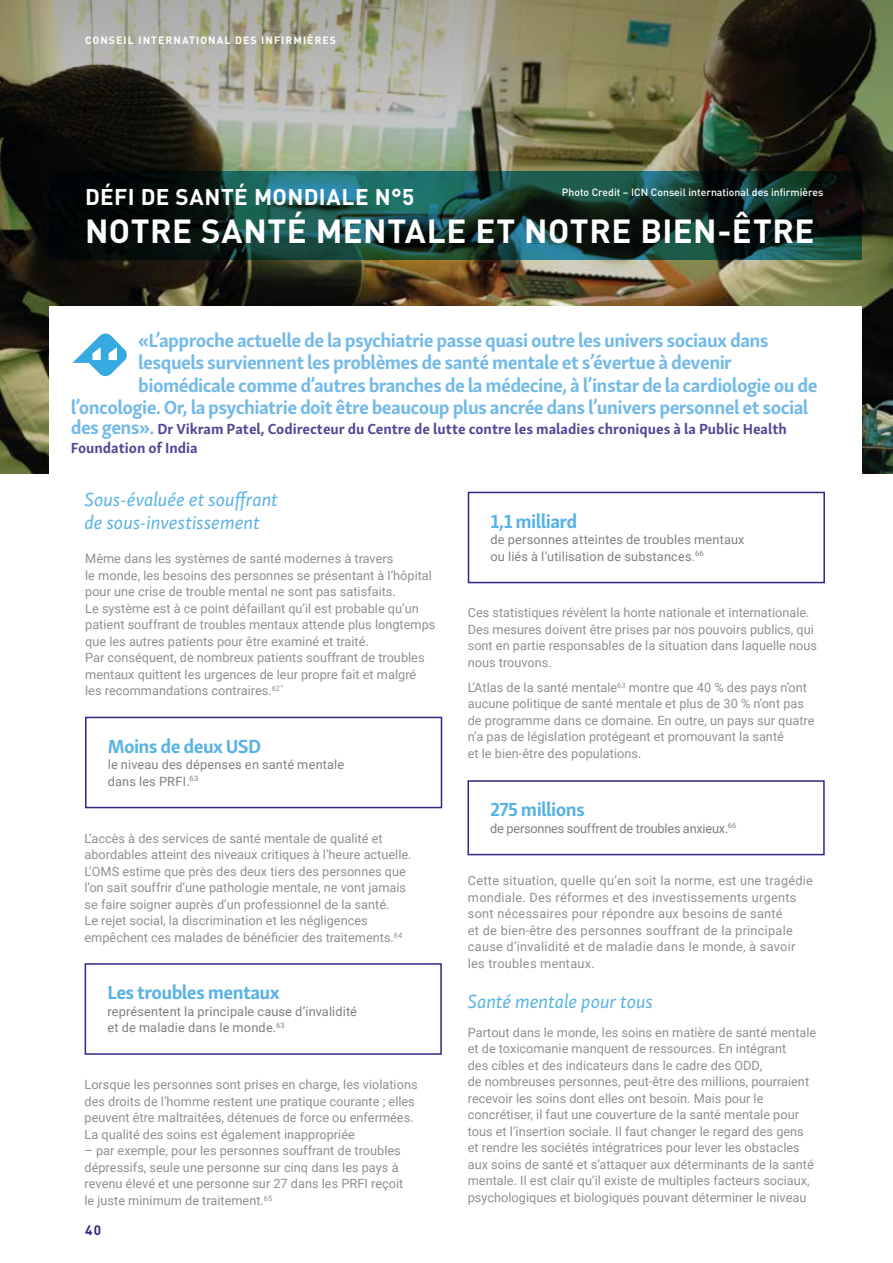
<style>
.page{position:relative;width:893px;height:1263px;background:#fff}
.page>*{position:absolute;margin:0;border:0;box-sizing:border-box;transform-origin:0 0}
.t1{font:700 33px "DIN";letter-spacing:.015em;color:#fff}
.t2{font:700 22.5px "DIN";letter-spacing:.015em;color:#fff}
.t3{font:700 19.5px "Skolar Sans Latn";letter-spacing:-.03em;color:#73bae8}
.t4{font:italic 19.5px/22.5px "Skolar Sans Latn";letter-spacing:-.005em;color:#59b2e4}
.t5{font:700 19.5px "Skolar Sans Latn";letter-spacing:-.03em;color:#59b2e4}
.t6{font:700 15px/19.5px "Skolar Sans Latn";color:#554596}
.t7{font:700 13.5px "DIN";color:#312783}
.t8{font:12.75px/16.5px "Roboto";color:#909090}
.t9{font:12.75px/16.5px "Roboto";letter-spacing:.02em;color:#909090}
.t10{font:12.75px/16.5px "Roboto";letter-spacing:.01em;color:#818080}
.t11{font:12.75px "Roboto";letter-spacing:-.015em;color:#818080}
.t12{font:500 10.5px "DIN";color:#fff}
.t13{font:700 10.5px "DIN";letter-spacing:.1em;color:#fff}
.s1{font-size:19.5px;color:#73bae8}
</style>
<div class="page">
<img style="left:0;top:0;width:893px;height:473px">
<div style="left:49px;top:307px;width:812px;height:492px;background:#fff"></div>
<svg style="left:49px;top:171px;width:812px;height:88px"></svg>
<div style="left:85px;top:717px;width:357px;height:91px;border:2px solid #312783"></div>
<div style="left:467px;top:780px;width:358px;height:75px;border:2px solid #312783"></div>
<div style="left:85px;top:963px;width:357px;height:92px;border:2px solid #312783"></div>
<div style="left:468px;top:492px;width:357px;height:91px;border:2px solid #312783"></div>
<svg style="left:72px;top:334px;width:55px;height:42px"></svg>
<p class="t13" style="left:85px;top:33px;width:253px">CONSEIL INTERNATIONAL DES INFIRMIÈRES</p>
<h2 class="t2" style="left:85px;top:182px;width:331px">DÉFI DE SANTÉ MONDIALE N°5</h2>
<h1 class="t1" style="left:85px;top:209px;width:731px">NOTRE SANTÉ MENTALE ET NOTRE BIEN-ÊTRE</h1>
<p class="t12" style="left:562px;top:186px;width:263px">Photo Credit – ICN Conseil international des infirmières</p>
<h3 class="t3" style="left:138px;top:324px;width:632px">«L’approche actuelle de la psychiatrie passe quasi outre les univers sociaux dans</h3>
<h3 class="t3" style="left:138px;top:347px;width:595px">lesquels surviennent les problèmes de santé mentale et s’évertue à devenir</h3>
<h3 class="t3" style="left:138px;top:369px;width:681px">biomédicale comme d’autres branches de la médecine, à l’instar de la cardiologie ou de</h3>
<h3 class="t3" style="left:71px;top:392px;width:739px">l’oncologie. Or, la psychiatrie doit être beaucoup plus ancrée dans l’univers personnel et social</h3>
<p class="t6" style="left:71px;top:418px;width:718px"><span class="s1">des gens».</span> Dr Vikram Patel, Codirecteur du Centre de lutte contre les maladies chroniques à la Public Health<br>Foundation of India</p>
<h3 class="t4" style="left:85px;top:487px;width:195px">Sous-évaluée et souffrant de sous-investissement</h3>
<h3 class="t5" style="left:490px;top:505px;width:88px">1,1 milliard</h3>
<p class="t10" style="left:490px;top:531px;width:256px">de personnes atteintes de troubles mentaux ou liés à l’utilisation de substances.<sup>66</sup></p>
<p class="t8" style="left:85px;top:550px;width:352px">Même dans les systèmes de santé modernes à travers<br>le monde, les besoins des personnes se présentant à l’hôpital pour une crise de trouble mental ne sont pas satisfaits.<br>Le système est à ce point défaillant qu’il est probable qu’un patient souffrant de troubles mentaux attende plus longtemps que les autres patients pour être examiné et traité.<br>Par conséquent, de nombreux patients souffrant de troubles mentaux quittent les urgences de leur propre fait et malgré les recommandations contraires.<sup>62</sup>`</p>
<p class="t8" style="left:468px;top:604px;width:351px">Ces statistiques révèlent la honte nationale et internationale.<br>Des mesures doivent être prises par nos pouvoirs publics, qui sont en partie responsables de la situation dans laquelle nous nous trouvons.</p>
<p class="t8" style="left:468px;top:679px;width:348px">L’Atlas de la santé mentale<sup>63</sup> montre que 40 % des pays n’ont aucune politique de santé mentale et plus de 30 % n’ont pas de programme dans ce domaine. En outre, un pays sur quatre n’a pas de législation protégeant et promouvant la santé<br>et le bien-être des populations.</p>
<h3 class="t5" style="left:108px;top:730px;width:155px">Moins de deux USD</h3>
<p class="t10" style="left:108px;top:756px;width:238px">le niveau des dépenses en santé mentale dans les PRFI.<sup>63</sup></p>
<p class="t8" style="left:85px;top:830px;width:328px">L’accès à des services de santé mentale de qualité et abordables atteint des niveaux critiques à l’heure actuelle.<br>L’OMS estime que près des deux tiers des personnes que l’on sait souffrir d’une pathologie mentale, ne vont jamais se faire soigner auprès d’un professionnel de la santé.<br>Le rejet social, la discrimination et les négligences empêchent ces malades de bénéficier des traitements.<sup>64</sup></p>
<h3 class="t5" style="left:107px;top:976px;width:174px">Les troubles mentaux</h3>
<p class="t10" style="left:107px;top:1002px;width:251px">représentent la principale cause d’invalidité et de maladie dans le monde.<sup>63</sup></p>
<p class="t8" style="left:85px;top:1076px;width:335px">Lorsque les personnes sont prises en charge, les violations des droits de l’homme restent une pratique courante ; elles peuvent être maltraitées, détenues de force ou enfermées.<br>La qualité des soins est également inappropriée</p>
<p class="t8" style="left:85px;top:1142px;width:320px">– par exemple, pour les personnes souffrant de troubles dépressifs, seule une personne sur cinq dans les pays à revenu élevé et une personne sur 27 dans les PRFI reçoit le juste minimum de traitement.<sup>65</sup></p>
<p class="t7" style="left:85px;top:1221px;width:18px">40</p>
<h3 class="t5" style="left:490px;top:793px;width:96px">275 millions</h3>
<p class="t11" style="left:490px;top:819px;width:248px">de personnes souffrent de troubles anxieux.<sup>66</sup></p>
<p class="t9" style="left:468px;top:872px;width:347px">Cette situation, quelle qu’en soit la norme, est une tragédie mondiale. Des réformes et des investissements urgents sont nécessaires pour répondre aux besoins de santé<br>et de bien-être des personnes souffrant de la principale cause d’invalidité et de maladie dans le monde, à savoir les troubles mentaux.</p>
<h3 class="t4" style="left:467px;top:989px;width:187px">Santé mentale pour tous</h3>
<p class="t8" style="left:468px;top:1023px;width:350px">Partout dans le monde, les soins en matière de santé mentale et de toxicomanie manquent de ressources. En intégrant<br>des cibles et des indicateurs dans le cadre des ODD,<br>de nombreuses personnes, peut-être des millions, pourraient recevoir les soins dont elles ont besoin. Mais pour le concrétiser, il faut une couverture de la santé mentale pour tous et l’insertion sociale. Il faut changer le regard des gens et rendre les sociétés intégratrices pour lever les obstacles aux soins de santé et s’attaquer aux déterminants de la santé mentale. Il est clair qu’il existe de multiples facteurs sociaux, psychologiques et biologiques pouvant déterminer le niveau</p>
</div>
